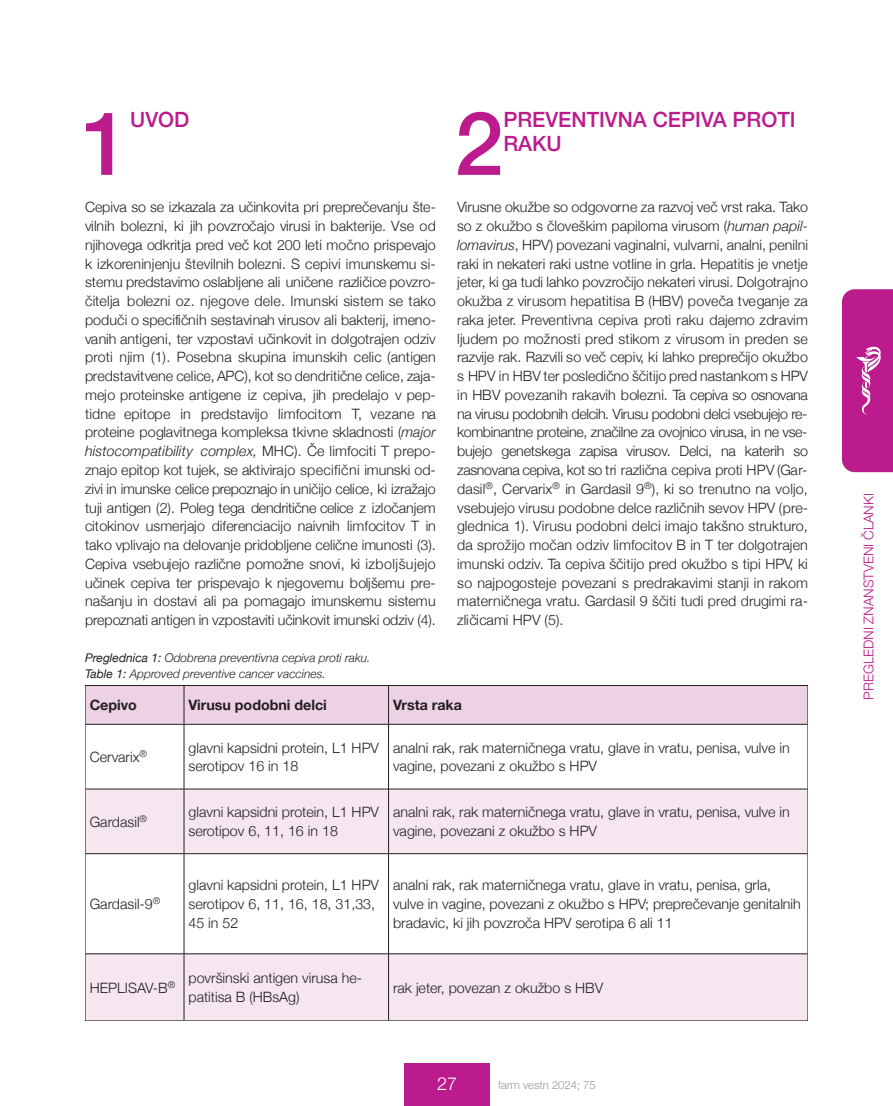
<style>
.page{position:relative;width:893px;height:1106px;background:#fff}
.page>*{position:absolute;margin:0;border:0;box-sizing:border-box;transform-origin:0 0}
.t1{font:500 88.2px "Helvetica Neue";color:#bc1b8d}
.t2{font:500 21px/24px "Helvetica Neue";color:#bc1b8d}
.t3{font:300 18px "Helvetica Neue";color:#fff}
.t4{font:300 14.25px/18.8px "Helvetica Neue";color:#231f20}
.t5{font:700 14.25px "Helvetica Neue";color:#231f20}
.t6{font:300 13.5px "Helvetica Neue";color:#bc1b8d}
.t7{font:italic 300 12px/16.8px "Helvetica Neue";color:#231f20}
.t8{font:300 11.25px "Helvetica Neue";color:#939598}
.s1{font-style:italic}
.s2{font-weight:400}
</style>
<div class="page">
<div style="left:405px;top:1063px;width:85px;height:43px;background:#bc1b8d"></div>
<svg style="left:842px;top:289px;width:51px;height:183px;background:#bf2692"></svg>
<div style="left:85px;top:685px;width:99px;height:39px;background:#edd1e4"></div>
<div style="left:184px;top:685px;width:205px;height:39px;background:#edd1e4"></div>
<div style="left:389px;top:685px;width:419px;height:39px;background:#edd1e4"></div>
<div style="left:85px;top:789px;width:99px;height:64px;background:#f6e6f0"></div>
<div style="left:184px;top:789px;width:205px;height:64px;background:#f6e6f0"></div>
<div style="left:389px;top:789px;width:419px;height:64px;background:#f6e6f0"></div>
<div style="left:85px;top:953px;width:99px;height:67px;background:#f6e6f0"></div>
<div style="left:184px;top:953px;width:205px;height:67px;background:#f6e6f0"></div>
<div style="left:389px;top:953px;width:419px;height:67px;background:#f6e6f0"></div>
<hr style="left:184px;top:686px;width:1px;height:334px;background:#231f20">
<hr style="left:388px;top:686px;width:1px;height:334px;background:#231f20">
<hr style="left:85px;top:724px;width:99px;height:1px;background:#231f20">
<hr style="left:184px;top:724px;width:204px;height:1px;background:#231f20">
<hr style="left:389px;top:724px;width:418px;height:1px;background:#231f20">
<hr style="left:85px;top:788px;width:99px;height:1px;background:#231f20">
<hr style="left:184px;top:788px;width:204px;height:1px;background:#231f20">
<hr style="left:389px;top:788px;width:418px;height:1px;background:#231f20">
<hr style="left:85px;top:853px;width:99px;height:1px;background:#231f20">
<hr style="left:184px;top:853px;width:204px;height:1px;background:#231f20">
<hr style="left:389px;top:853px;width:418px;height:1px;background:#231f20">
<hr style="left:85px;top:953px;width:99px;height:1px;background:#231f20">
<hr style="left:184px;top:953px;width:204px;height:1px;background:#231f20">
<hr style="left:389px;top:953px;width:418px;height:1px;background:#231f20">
<h1 class="t1" style="left:81px;top:89px;width:51px">1</h1>
<h2 class="t2" style="left:130px;top:107px;width:61px">UVOD</h2>
<p class="t4" style="left:85px;top:198px;width:353px;text-align:justify">Cepiva so se izkazala za učinkovita pri preprečevanju šte&shy;vilnih bolezni, ki jih povzročajo virusi in bakterije. Vse od njihovega odkritja pred več kot 200 leti močno prispevajo k izkoreninjenju številnih bolezni. S cepivi imunskemu si&shy;stemu predstavimo oslabljene ali uničene različice povzro&shy;čitelja bolezni oz. njegove dele. Imunski sistem se tako poduči o specifičnih sestavinah virusov ali bakterij, imeno&shy;vanih antigeni, ter vzpostavi učinkovit in dolgotrajen odziv proti njim (1). Posebna skupina imunskih celic (antigen predstavitvene celice, APC), kot so dendritične celice, zaja&shy;mejo proteinske antigene iz cepiva, jih predelajo v pep&shy;tidne epitope in predstavijo limfocitom T, vezane na proteine poglavitnega kompleksa tkivne skladnosti (<span class="s1">major histocompatibility complex,</span> MhC). Če limfociti T prepo&shy;znajo epitop kot tujek, se aktivirajo specifični imunski od&shy;zivi in imunske celice prepoznajo in uničijo celice, ki izražajo tuji antigen (2). Poleg tega dendritične celice z izločanjem citokinov usmerjajo diferenciacijo naivnih limfocitov T in tako vplivajo na delovanje pridobljene celične imunosti (3).<br>Cepiva vsebujejo različne pomožne snovi, ki izboljšujejo učinek cepiva ter prispevajo k njegovemu boljšemu pre&shy;našanju in dostavi ali pa pomagajo imunskemu sistemu prepoznati antigen in vzpostaviti učinkovit imunski odziv (4).</p>
<h1 class="t1" style="left:454px;top:89px;width:51px">2</h1>
<h2 class="t2" style="left:503px;top:107px;width:294px">PREVENTIVNA CEPIVA PROTI<br>RAKU</h2>
<p class="t4" style="left:457px;top:198px;width:352px;text-align:justify">Virusne okužbe so odgovorne za razvoj več vrst raka. Tako so z okužbo s človeškim papiloma virusom (<span class="s1">human papil&shy;lomavirus</span>, hPV) povezani vaginalni, vulvarni, analni, penilni raki in nekateri raki ustne votline in grla. hepatitis je vnetje jeter, ki ga tudi lahko povzročijo nekateri virusi. Dolgotrajno okužba z virusom hepatitisa B (hBV) poveča tveganje za raka jeter. Preventivna cepiva proti raku dajemo zdravim ljudem po možnosti pred stikom z virusom in preden se razvije rak. Razvili so več cepiv, ki lahko preprečijo okužbo s hPV in hBV ter posledično ščitijo pred nastankom s hPV in hBV povezanih rakavih bolezni. Ta cepiva so osnovana na virusu podobnih delcih. Virusu podobni delci vsebujejo re&shy;kombinantne proteine, značilne za ovojnico virusa, in ne vse&shy;bujejo genetskega zapisa virusov. Delci, na katerih so zasnovana cepiva, kot so tri različna cepiva proti hPV (Gar&shy;dasil<sup>®</sup>, Cervarix<sup>®</sup> in Gardasil 9<sup>®</sup>), ki so trenutno na voljo, vsebujejo virusu podobne delce različnih sevov hPV (pre&shy;glednica 1). Virusu podobni delci imajo takšno strukturo, da sprožijo močan odziv limfocitov B in T ter dolgotrajen imunski odziv. Ta cepiva ščitijo pred okužbo s tipi hPV, ki so najpogosteje povezani s predrakavimi stanji in rakom materničnega vratu. Gardasil 9 ščiti tudi pred drugimi ra&shy;zličicami hPV (5).</p>
<p class="t7" style="left:85px;top:648px;width:287px"><span class="s2">Preglednica 1:</span> Odobrena preventivna cepiva proti raku.<br><span class="s2">Table 1:</span> Approved preventive cancer vaccines.</p>
<p class="t5" style="left:90px;top:696px;width:49px">Cepivo</p>
<p class="t5" style="left:188px;top:696px;width:140px">Virusu podobni delci</p>
<p class="t5" style="left:393px;top:696px;width:70px">Vrsta raka</p>
<p class="t4" style="left:90px;top:747px;width:59px">Cervarix<sup>®</sup></p>
<p class="t4" style="left:188px;top:738px;width:192px">glavni kapsidni protein, L1 hPV serotipov 16 in 18</p>
<p class="t4" style="left:393px;top:738px;width:398px">analni rak, rak materničnega vratu, glave in vratu, penisa, vulve in vagine, povezani z okužbo s hPV</p>
<p class="t4" style="left:90px;top:812px;width:59px">Gardasil<sup>®</sup></p>
<p class="t4" style="left:188px;top:802px;width:192px">glavni kapsidni protein, L1 hPV serotipov 6, 11, 16 in 18</p>
<p class="t4" style="left:393px;top:802px;width:398px">analni rak, rak materničnega vratu, glave in vratu, penisa, vulve in vagine, povezani z okužbo s hPV</p>
<p class="t4" style="left:90px;top:894px;width:72px">Gardasil-9<sup>®</sup></p>
<p class="t4" style="left:188px;top:875px;width:192px">glavni kapsidni protein, L1 hPV serotipov 6, 11, 16, 18, 31,33,<br>45 in 52</p>
<p class="t4" style="left:393px;top:875px;width:409px">analni rak, rak materničnega vratu, glave in vratu, penisa, grla, vulve in vagine, povezani z okužbo s hPV; preprečevanje genitalnih bradavic, ki jih povzroča hPV serotipa 6 ali 11</p>
<p class="t4" style="left:188px;top:968px;width:175px;text-indent:-99px">hEPLISAV-B<sub>®</sub> površinski antigen virusa he&shy;patitisa B (hBsAg)</p>
<p class="t4" style="left:393px;top:977px;width:212px">rak jeter, povezan z okužbo s hBV</p>
<p class="t3" style="left:437px;top:1072px;width:22px">27</p>
<p class="t8" style="left:498px;top:1078px;width:99px">farm vestn 2024; 75</p>
<p class="t6" style="left:860px;top:700px;width:208px;rotate:-90deg">PREGLEDNI ZNANSTVENI ČLANKI</p>
</div>
